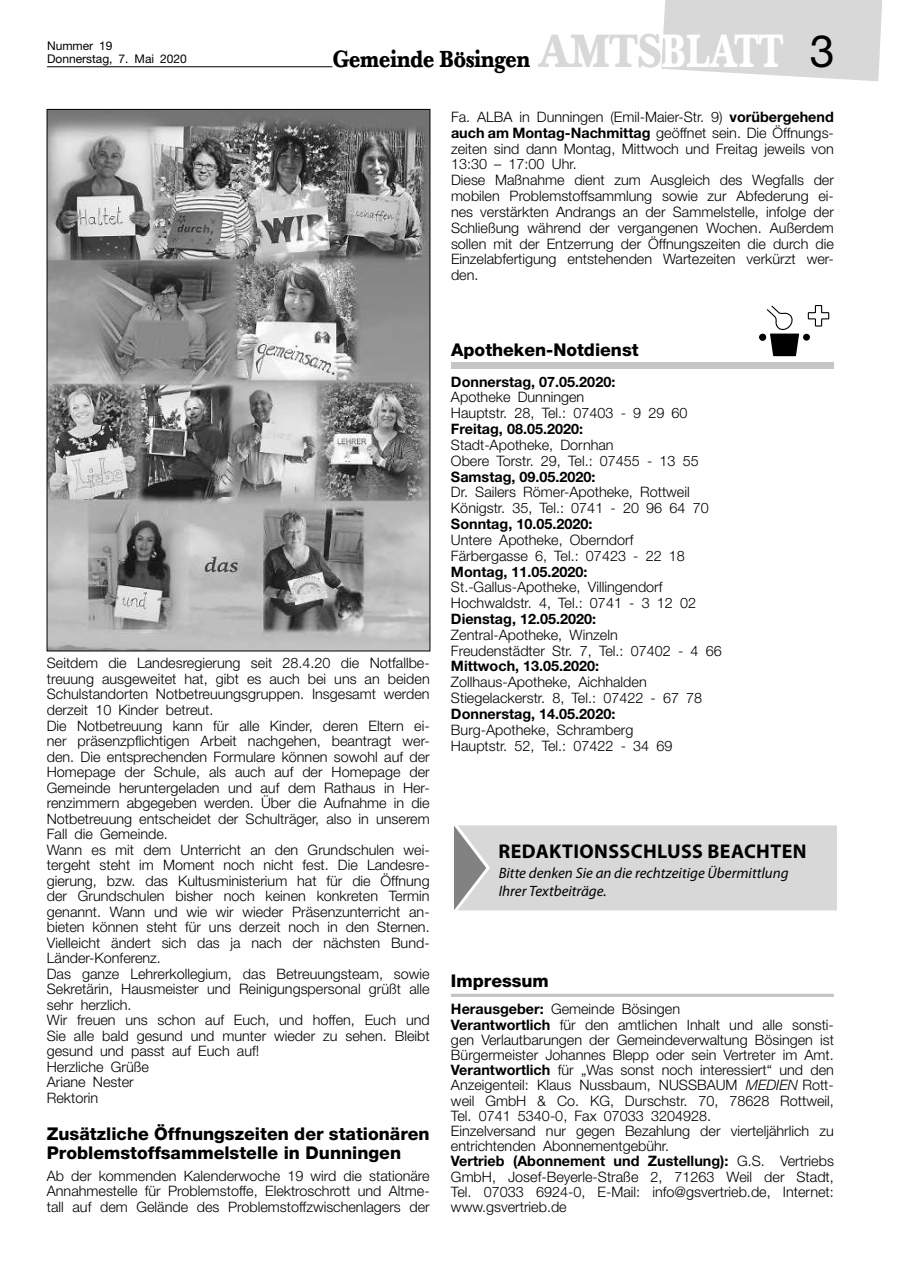
<style>
.page{position:relative;width:902px;height:1280px;background:#fff}
.page>*{position:absolute;margin:0;border:0;box-sizing:border-box;transform-origin:0 0}
.t1{font:700 22.8px "Baskerville BQ";color:#000;scale:.83 1}
.t2{font:700 19.95px "Myriad Pro";letter-spacing:.02em;color:#000}
.t3{font:800 17.55px/19.5px "Helvetica Neue";color:#000}
.t4{font:italic 15px/18px "Myriad Pro";color:#000}
.t5{font:300 14.4px/15.5px "Helvetica Neue";color:#000}
.t6{font:700 14.4px "Helvetica Neue";color:#000}
.t7{font:12px/12.9px "Helvetica Neue";color:#000}
.s1{font-size:45.9px;color:#d8d8d8}
.s2{font-size:45.9px;color:#fff}
.s3{font-family:"Helvetica Neue";font-weight:400;font-size:44.7px}
.s4{font-weight:700}
.s5{font-style:italic}
</style>
<div class="page">
<svg style="left:661px;top:0;width:222px;height:81px;background:#dbdbdb"></svg>
<hr style="left:47px;top:66px;width:285px;height:1px;background:#000">
<img style="left:49px;top:111px;width:379px;height:538px">
<div style="left:759px;top:334px;width:7px;height:7px;background:#000;border-radius:50%"></div>
<div style="left:803px;top:334px;width:6px;height:7px;background:#000;border-radius:50%"></div>
<svg style="left:807px;top:305px;width:22px;height:22px"></svg>
<svg style="left:765px;top:305px;width:34px;height:51px"></svg>
<div style="left:451px;top:363px;width:383px;height:6px;background:#c6c6c6"></div>
<hr style="left:451px;top:994px;width:382px;height:3px;background:#c4c4c4">
<svg style="left:454px;top:825px;width:382px;height:86px;background:#d5d5d5"></svg>
<p class="t7" style="left:47px;top:39px;width:141px">Nummer 19<br>Donnerstag, 7. Mai 2020</p>
<h1 class="t1" style="left:333px;top:44px;width:605px">Gemeinde Bösingen <span class="s1">AMTS</span><span class="s2">BLATT</span> <span class="s3">3</span></h1>
<p class="t5" style="left:451px;top:109px;width:384px;line-height:15.9px">Fa. ALBA in Dunningen (Emil-Maier-Str. 9) <span class="s4">vorübergehend auch am Montag-Nachmittag</span> geöffnet sein. Die Öffnungs&shy;zeiten sind dann Montag, Mittwoch und Freitag jeweils von 13:30 – 17:00 Uhr.<br>Diese Maßnahme dient zum Ausgleich des Wegfalls der mobilen Problemstoffsammlung sowie zur Abfederung ei&shy;nes verstärkten Andrangs an der Sammelstelle, infolge der Schließung während der vergangenen Wochen. Außerdem sollen mit der Entzerrung der Öffnungszeiten die durch die Einzelabfertigung entstehenden Wartezeiten verkürzt wer&shy;den.</p>
<p class="t5" style="left:47px;top:655px;width:384px">Seitdem die Landesregierung seit 28.4.20 die Notfallbe&shy;treuung ausgeweitet hat, gibt es auch bei uns an beiden Schulstandorten Notbetreuungsgruppen. Insgesamt werden derzeit 10 Kinder betreut.<br>Die Notbetreuung kann für alle Kinder, deren Eltern ei&shy;ner präsenzpflichtigen Arbeit nachgehen, beantragt wer&shy;den. Die entsprechenden Formulare können sowohl auf der Homepage der Schule, als auch auf der Homepage der Gemeinde heruntergeladen und auf dem Rathaus in Her&shy;renzimmern abgegeben werden. Über die Aufnahme in die Notbetreuung entscheidet der Schulträger, also in unserem Fall die Gemeinde.<br>Wann es mit dem Unterricht an den Grundschulen wei&shy;tergeht steht im Moment noch nicht fest. Die Landesre&shy;gierung, bzw. das Kultusministerium hat für die Öffnung der Grundschulen bisher noch keinen konkreten Termin genannt. Wann und wie wir wieder Präsenzunterricht an&shy;bieten können steht für uns derzeit noch in den Sternen.<br>Vielleicht ändert sich das ja nach der nächsten Bund-Länder-Konferenz.<br>Das ganze Lehrerkollegium, das Betreuungsteam, sowie Sekretärin, Hausmeister und Reinigungspersonal grüßt alle sehr herzlich.<br>Wir freuen uns schon auf Euch, und hoffen, Euch und Sie alle bald gesund und munter wieder zu sehen. Bleibt gesund und passt auf Euch auf!<br>Herzliche Grüße<br>Ariane Nester<br>Rektorin</p>
<p class="t3" style="left:47px;top:1123px;width:384px">Zusätzliche Öffnungszeiten der stationären<br>Problemstoffsammelstelle in Dunningen</p>
<p class="t5" style="left:47px;top:1168px;width:384px;text-align:justify">Ab der kommenden Kalenderwoche 19 wird die stationäre Annahmestelle für Problemstoffe, Elektroschrott und Altme&shy;tall auf dem Gelände des Problemstoffzwischenlagers der</p>
<p class="t3" style="left:451px;top:340px;width:189px">Apotheken-Notdienst</p>
<p class="t6" style="left:451px;top:372px;width:166px">Donnerstag, 07.05.2020:</p>
<p class="t5" style="left:451px;top:389px;width:238px;line-height:15.9px">Apotheke Dunningen<br>Hauptstr. 28, Tel.: 07403 - 9 29 60</p>
<p class="t6" style="left:451px;top:420px;width:133px">Freitag, 08.05.2020:</p>
<p class="t5" style="left:451px;top:436px;width:249px;line-height:15.9px">Stadt-Apotheke, Dornhan<br>Obere Torstr. 29, Tel.: 07455 - 13 55</p>
<p class="t6" style="left:451px;top:467px;width:146px">Samstag, 09.05.2020:</p>
<p class="t5" style="left:451px;top:484px;width:259px;line-height:15.9px">Dr. Sailers Römer-Apotheke, Rottweil<br>Königstr. 35, Tel.: 0741 - 20 96 64 70</p>
<p class="t6" style="left:451px;top:515px;width:143px">Sonntag, 10.05.2020:</p>
<p class="t5" style="left:451px;top:531px;width:235px;line-height:15.9px">Untere Apotheke, Oberndorf<br>Färbergasse 6, Tel.: 07423 - 22 18</p>
<p class="t6" style="left:451px;top:562px;width:138px">Montag, 11.05.2020:</p>
<p class="t5" style="left:451px;top:579px;width:247px;line-height:15.9px">St.-Gallus-Apotheke, Villingendorf<br>Hochwaldstr. 4, Tel.: 0741 - 3 12 02</p>
<p class="t6" style="left:451px;top:610px;width:147px">Dienstag, 12.05.2020:</p>
<p class="t5" style="left:451px;top:626px;width:272px;line-height:15.9px">Zentral-Apotheke, Winzeln<br>Freudenstädter Str. 7, Tel.: 07402 - 4 66</p>
<p class="t6" style="left:451px;top:657px;width:150px">Mittwoch, 13.05.2020:</p>
<p class="t5" style="left:451px;top:674px;width:253px;line-height:15.9px">Zollhaus-Apotheke, Aichhalden<br>Stiegelackerstr. 8, Tel.: 07422 - 67 78</p>
<p class="t6" style="left:451px;top:705px;width:166px">Donnerstag, 14.05.2020:</p>
<p class="t5" style="left:451px;top:721px;width:223px;line-height:15.9px">Burg-Apotheke, Schramberg<br>Hauptstr. 52, Tel.: 07422 - 34 69</p>
<h2 class="t2" style="left:498px;top:838px;width:309px">REDAKTIONSSCHLUSS BEACHTEN</h2>
<p class="t4" style="left:498px;top:864px;width:291px">Bitte denken Sie an die rechtzeitige Übermittlung<br>Ihrer Textbeiträge.</p>
<p class="t3" style="left:451px;top:970px;width:99px">Impressum</p>
<p class="t5" style="left:451px;top:1001px;width:384px"><span class="s4">Herausgeber:</span> Gemeinde Bösingen<br><span class="s4">Verantwortlich</span> für den amtlichen Inhalt und alle sonsti&shy;gen Verlautbarungen der Gemeindeverwaltung Bösingen ist Bürgermeister Johannes Blepp oder sein Vertreter im Amt.<br><span class="s4">Verantwortlich</span> für „Was sonst noch interessiert“ und den Anzeigenteil: Klaus Nussbaum, NUSSBAUM <span class="s5">MEDIEN</span> Rott&shy;weil GmbH &amp; Co. KG, Durschstr. 70, 78628 Rottweil, Tel. 0741 5340-0, Fax 07033 3204928.<br>Einzelversand nur gegen Bezahlung der vierteljährlich zu entrichtenden Abonnementgebühr.<br><span class="s4">Vertrieb (Abonnement und Zustellung):</span> G.S. Vertriebs GmbH, Josef-Beyerle-Straße 2, 71263 Weil der Stadt, Tel. 07033 6924-0, E-Mail: info@gsvertrieb.de, Internet: www.gsvertrieb.de</p>
</div>
